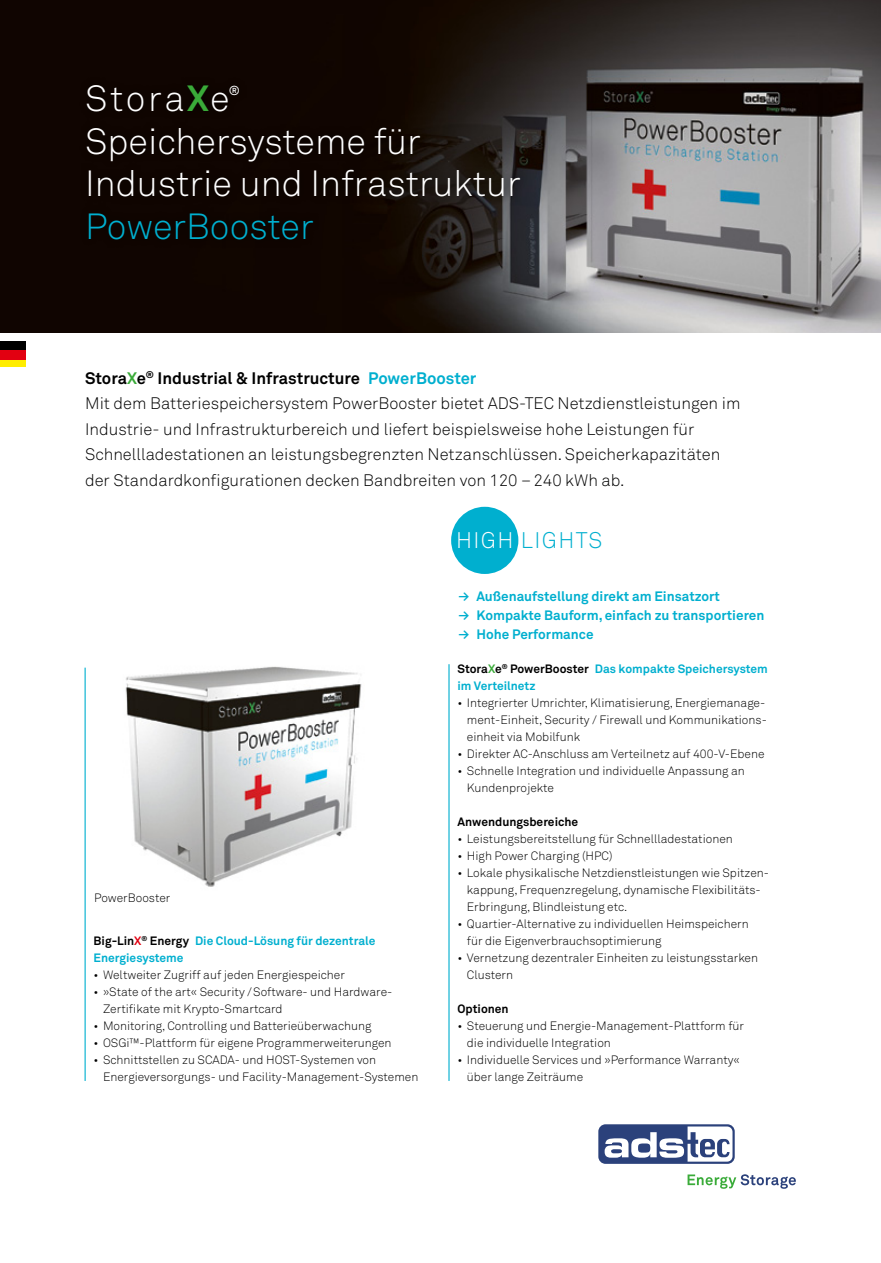
<style>
.page{position:relative;width:881px;height:1263px;background:#fff}
.page>*{position:absolute;margin:0;border:0;box-sizing:border-box;transform-origin:0 0}
.t1{font:300 36px/42.5px "Akkurat";color:#fff}
.t2{font:300 36px "Akkurat";color:#00afcf}
.t3{font:300 22.35px "Akkurat";letter-spacing:.06em;color:#00afcf}
.t4{font:300 16.5px/25.5px "Akkurat";color:#000}
.t5{font:700 13.5px/18.8px "Akkurat";color:#00afcf}
.t6{font:12.9px "Akkurat";color:#fff}
.t7{font:300 12px/17px "Akkurat";color:#000}
.t8{font:700 12px/17px "Akkurat";color:#00afcf}
.t9{font:700 12px "Akkurat";color:#000}
.s1{font-weight:700;color:#3aab39}
.s2{font-weight:700}
.s3{font-weight:700;color:#00afcf}
.s4{color:#fff}
.s5{color:#000}
.s6{color:#e20011}
.s7{font-family:"Akkurat Bold Extra";font-weight:400}
.s8{color:#3aab39}
</style>
<div class="page">
<img style="left:125px;top:666px;width:237px;height:221px">
<img style="left:0;top:0;width:880px;height:332px">
<div style="left:451px;top:507px;width:67px;height:67px;background:#00afcf;border-radius:50%"></div>
<hr style="left:448px;top:664px;width:1px;height:417px;background:#00afcf">
<div style="left:598px;top:1124px;width:136px;height:40px;background:#2b417b;border-radius:7px"></div>
<svg style="left:604px;top:1126px;width:128px;height:36px"></svg>
<svg style="left:687px;top:1174px;width:108px;height:15px"></svg>
<hr style="left:84px;top:668px;width:2px;height:413px;background:#00afcf">
<div style="left:0;top:341px;width:26px;height:26px;background:#e20011"></div>
<div style="left:0;top:360px;width:26px;height:7px;background:#ffed00"></div>
<div style="left:0;top:341px;width:26px;height:9px;background:#000"></div>
<div style="left:79px;top:77px;width:449px;height:171px;background:#000;opacity:.75"></div>
<h1 class="t1" style="left:85px;top:77px;width:146px">Stora<span class="s1">X</span>e</h1>
<p class="t6" style="left:229px;top:82px;width:13px">®</p>
<h1 class="t1" style="left:85px;top:119px;width:437px">Speichersysteme für<br>Industrie und Infrastruktur</h1>
<h1 class="t2" style="left:85px;top:204px;width:230px">PowerBooster</h1>
<p class="t4" style="left:85px;top:365px;width:656px"><span class="s2">Stora</span><span class="s1">X</span><span class="s2">e</span><sup>®</sup> <span class="s2">Industrial &amp; Infrastructure</span> <span class="s3">PowerBooster<br></span>Mit dem Batteriespeichersystem PowerBooster bietet ADS-TEC Netzdienstleistungen im Industrie- und Infrastrukturbereich und liefert beispielsweise hohe Leistungen für Schnellladestationen an leistungsbegrenzten Netzanschlüssen. Speicherkapazitäten der Standardkonfigurationen decken Bandbreiten von 120 –240 kWh ab.</p>
<h2 class="t3" style="left:456px;top:526px;width:148px"><span class="s4">HIGH</span> LIGHTS</h2>
<p class="t7" style="left:94px;top:889px;width:78px">PowerBooster</p>
<p class="t8" style="left:94px;top:932px;width:283px"><span class="s5">Big-Lin</span><span class="s6">X</span><sup>®</sup> <span class="s5">Energy</span> Die Cloud-Lösung für dezentrale<br>Energiesysteme</p>
<p class="t7" style="left:94px;top:966px;width:253px">• Weltweiter Zugriff auf jeden Energiespeicher</p>
<p class="t7" style="left:103px;top:983px;width:291px;text-indent:-9px">• »State of the art« Security /Software- und Hardware-<br>Zertifikate mit Krypto-Smartcard</p>
<p class="t7" style="left:94px;top:1017px;width:279px">• Monitoring, Controlling und Batterieüberwachung</p>
<p class="t7" style="left:94px;top:1034px;width:299px">• OSGi™-Plattform für eigene Programmerweiterungen</p>
<p class="t7" style="left:103px;top:1051px;width:317px;text-indent:-9px">• Schnittstellen zu SCADA- und HOST-Systemen von<br>Energieversorgungs- und Facility-Management-Systemen</p>
<p class="t5" style="left:458px;top:587px;width:307px"><span class="s7">&gt;</span> Außenaufstellung direkt am Einsatzort<br><span class="s7">&gt;</span> Kompakte Bauform, einfach zu transportieren <span class="s7">&gt;</span> Hohe Performance</p>
<p class="t8" style="left:457px;top:660px;width:312px"><span class="s5">Stora</span><span class="s8">X</span><span class="s5">e</span><sup>®</sup> <span class="s5">PowerBooster</span> Das kompakte Speichersystem im Verteilnetz</p>
<p class="t7" style="left:466px;top:694px;width:301px;text-indent:-9px">• Integrierter Umrichter, Klimatisierung, Energiemanage&shy;ment-Einheit, Security / Firewall und Kommunikations&shy;einheit via Mobilfunk</p>
<p class="t7" style="left:457px;top:745px;width:308px">• Direkter AC-Anschluss am Verteilnetz auf 400-V-Ebene</p>
<p class="t7" style="left:466px;top:762px;width:279px;text-indent:-9px">• Schnelle Integration und individuelle Anpassung an<br>Kundenprojekte</p>
<p class="t9" style="left:457px;top:814px;width:122px">Anwendungsbereiche</p>
<p class="t7" style="left:457px;top:830px;width:277px">• Leistungsbereitstellung für Schnellladestationen</p>
<p class="t7" style="left:457px;top:847px;width:156px">• High Power Charging (HPC)</p>
<p class="t7" style="left:466px;top:864px;width:303px;text-indent:-9px">• Lokale physikalische Netzdienstleistungen wie Spitzen&shy;kappung, Frequenzregelung, dynamische Flexibilitäts-<br>Erbringung, Blindleistung etc.</p>
<p class="t7" style="left:466px;top:915px;width:283px;text-indent:-9px">• Quartier-Alternative zu individuellen Heimspeichern für die Eigenverbrauchsoptimierung</p>
<p class="t7" style="left:466px;top:949px;width:292px;text-indent:-9px">• Vernetzung dezentraler Einheiten zu leistungsstarken<br>Clustern</p>
<p class="t9" style="left:457px;top:1001px;width:53px">Optionen</p>
<p class="t7" style="left:466px;top:1017px;width:278px;text-indent:-9px">• Steuerung und Energie-Management-Plattform für die individuelle Integration</p>
<p class="t7" style="left:466px;top:1051px;width:274px;text-indent:-9px">• Individuelle Services und »Performance Warranty« über lange Zeiträume</p>
</div>
